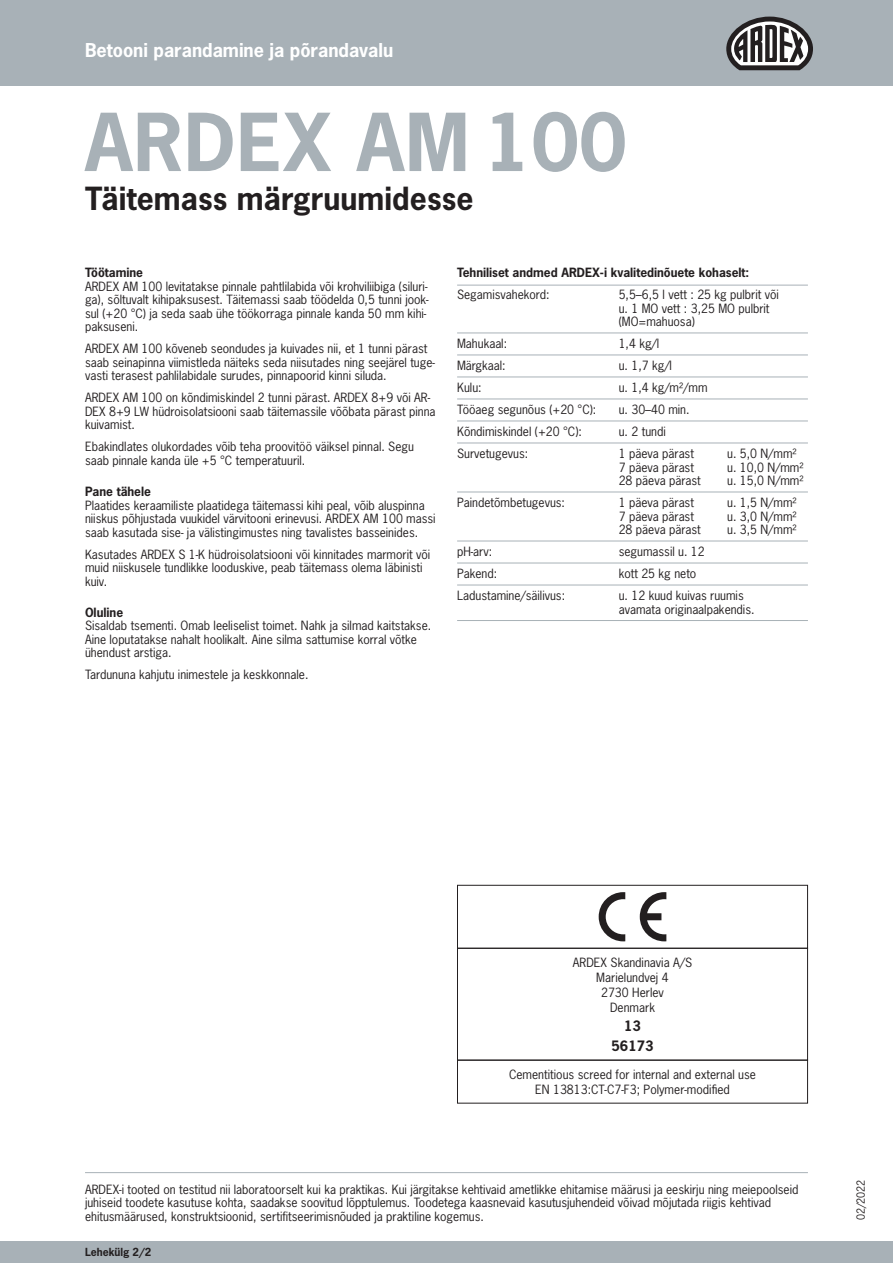
<style>
.page{position:relative;width:893px;height:1263px;background:#fff}
.page>*{position:absolute;margin:0;border:0;box-sizing:border-box;transform-origin:0 0}
.t1{font:700 75px "News Gothic Std";letter-spacing:.015em;color:#a8b1b7}
.t2{font:700 30px "News Gothic Std";letter-spacing:.005em;color:#231f20}
.t3{font:700 18px "News Gothic Std";color:#fff}
.t4{font:700 13.5px/19.2px "News Gothic Std";color:#231f20;text-align:center}
.t5{font:12px/13.5px "News Gothic Std";color:#231f20}
.t6{font:700 12px "News Gothic Std";color:#231f20}
.t7{font:700 10.5px "News Gothic Std";color:#231f20}
.t8{font:10.5px "News Gothic Std";color:#231f20}
</style>
<div class="page">
<hr style="left:85px;top:1172px;width:723px;height:1px;background:#a8b1b7">
<div style="left:0;top:1242px;width:893px;height:21px;background:#a8b1b7"></div>
<div style="left:0;top:0;width:893px;height:85px;background:#a8b1b7"></div>
<div style="left:457px;top:885px;width:351px;height:64px;border:1px solid #231f20"></div>
<div style="left:457px;top:948px;width:351px;height:112px;border:1px solid #231f20"></div>
<div style="left:457px;top:1060px;width:351px;height:43px;border:1px solid #231f20"></div>
<svg style="left:599px;top:892px;width:26px;height:49px"></svg>
<svg style="left:640px;top:892px;width:26px;height:49px"></svg>
<hr style="left:457px;top:285px;width:351px;height:1px;background:#a8b1b7">
<hr style="left:457px;top:333px;width:351px;height:1px;background:#a8b1b7">
<hr style="left:457px;top:355px;width:351px;height:1px;background:#a8b1b7">
<hr style="left:457px;top:377px;width:351px;height:1px;background:#a8b1b7">
<hr style="left:457px;top:399px;width:351px;height:1px;background:#a8b1b7">
<hr style="left:457px;top:421px;width:351px;height:1px;background:#a8b1b7">
<hr style="left:457px;top:443px;width:351px;height:1px;background:#a8b1b7">
<hr style="left:457px;top:492px;width:351px;height:1px;background:#a8b1b7">
<hr style="left:457px;top:541px;width:351px;height:1px;background:#a8b1b7">
<hr style="left:457px;top:563px;width:351px;height:1px;background:#a8b1b7">
<hr style="left:457px;top:585px;width:351px;height:1px;background:#a8b1b7">
<hr style="left:457px;top:620px;width:351px;height:1px;background:#a8b1b7">
<svg style="left:726px;top:17px;width:87px;height:53px"></svg>
<h3 class="t3" style="left:85px;top:38px;width:310px">Betooni parandamine ja põrandavalu</h3>
<h1 class="t1" style="left:85px;top:93px;width:543px">ARDEX AM 100</h1>
<h2 class="t2" style="left:85px;top:179px;width:390px">Täitemass märgruumidesse</h2>
<p class="t6" style="left:85px;top:265px;width:60px">Töötamine</p>
<p class="t5" style="left:85px;top:279px;width:345px">ARDEX AM 100 levitatakse pinnale pahtlilabida või krohviliibiga (siluri&shy;ga), sõltuvalt kihipaksusest. Täitemassi saab töödelda 0,5 tunni jook&shy;sul (+20 °C) ja seda saab ühe töökorraga pinnale kanda 50 mm kihi&shy;paksuseni.</p>
<p class="t5" style="left:85px;top:342px;width:351px">ARDEX AM 100 kõveneb seondudes ja kuivades nii, et 1 tunni pärast saab seinapinna viimistleda näiteks seda niisutades ning seejärel tuge&shy;vasti terasest pahlilabidale surudes, pinnapoorid kinni siluda.</p>
<p class="t5" style="left:85px;top:391px;width:352px">ARDEX AM 100 on kõndimiskindel 2 tunni pärast. ARDEX 8+9 või AR-<br>DEX 8+9 LW hüdroisolatsiooni saab täitemassile võõbata pärast pinna kuivamist.</p>
<p class="t5" style="left:85px;top:440px;width:330px">Ebakindlates olukordades võib teha proovitöö väiksel pinnal. Segu saab pinnale kanda üle +5 °C temperatuuril.</p>
<p class="t6" style="left:85px;top:484px;width:67px">Pane tähele</p>
<p class="t5" style="left:85px;top:498px;width:352px">Plaatides keraamiliste plaatidega täitemassi kihi peal, võib aluspinna niiskus põhjustada vuukidel värvitooni erinevusi. ARDEX AM 100 massi saab kasutada sise- ja välistingimustes ning tavalistes basseinides.</p>
<p class="t5" style="left:85px;top:547px;width:347px">Kasutades ARDEX S 1-K hüdroisolatsiooni või kinnitades marmorit või muid niiskusele tundlikke looduskive, peab täitemass olema läbinisti kuiv.</p>
<p class="t6" style="left:85px;top:604px;width:40px">Oluline</p>
<p class="t5" style="left:85px;top:619px;width:348px">Sisaldab tsementi. Omab leeliselist toimet. Nahk ja silmad kaitstakse.<br>Aine loputatakse nahalt hoolikalt. Aine silma sattumise korral võtke ühendust arstiga.</p>
<p class="t5" style="left:85px;top:668px;width:225px">Tardununa kahjutu inimestele ja keskkonnale.</p>
<p class="t6" style="left:457px;top:265px;width:294px">Tehniliset andmed ARDEX-i kvalitedinõuete kohaselt:</p>
<p class="t5" style="left:457px;top:288px;width:94px">Segamisvahekord:</p>
<p class="t5" style="left:619px;top:288px;width:162px">5,5–6,5 l vett : 25 kg pulbrit või u. 1 MO vett : 3,25 MO pulbrit (MO=mahuosa)</p>
<p class="t5" style="left:457px;top:337px;width:52px">Mahukaal:</p>
<p class="t5" style="left:619px;top:337px;width:42px">1,4 kg/l</p>
<p class="t5" style="left:457px;top:359px;width:50px">Märgkaal:</p>
<p class="t5" style="left:619px;top:359px;width:55px">u. 1,7 kg/l</p>
<p class="t5" style="left:457px;top:381px;width:26px">Kulu:</p>
<p class="t5" style="left:619px;top:381px;width:90px">u. 1,4 kg/m²/mm</p>
<p class="t5" style="left:457px;top:403px;width:141px">Tööaeg segunõus (+20 °C):</p>
<p class="t5" style="left:619px;top:403px;width:72px">u. 30–40 min.</p>
<p class="t5" style="left:457px;top:425px;width:126px">Kõndimiskindel (+20 °C):</p>
<p class="t5" style="left:619px;top:425px;width:49px">u. 2 tundi</p>
<p class="t5" style="left:457px;top:447px;width:73px">Survetugevus:</p>
<p class="t5" style="left:619px;top:447px;width:77px">1 päeva pärast</p>
<p class="t5" style="left:727px;top:447px;width:71px">u. 5,0 N/mm²</p>
<p class="t5" style="left:619px;top:460px;width:77px">7 päeva pärast</p>
<p class="t5" style="left:727px;top:460px;width:78px">u. 10,0 N/mm²</p>
<p class="t5" style="left:619px;top:474px;width:84px">28 päeva pärast</p>
<p class="t5" style="left:727px;top:474px;width:78px">u. 15,0 N/mm²</p>
<p class="t5" style="left:457px;top:496px;width:109px">Paindetõmbetugevus:</p>
<p class="t5" style="left:619px;top:496px;width:77px">1 päeva pärast</p>
<p class="t5" style="left:727px;top:496px;width:71px">u. 1,5 N/mm²</p>
<p class="t5" style="left:619px;top:509px;width:77px">7 päeva pärast</p>
<p class="t5" style="left:727px;top:509px;width:71px">u. 3,0 N/mm²</p>
<p class="t5" style="left:619px;top:523px;width:84px">28 päeva pärast</p>
<p class="t5" style="left:727px;top:523px;width:71px">u. 3,5 N/mm²</p>
<p class="t5" style="left:457px;top:545px;width:37px">pH-arv:</p>
<p class="t5" style="left:619px;top:545px;width:88px">segumassil u. 12</p>
<p class="t5" style="left:457px;top:567px;width:42px">Pakend:</p>
<p class="t5" style="left:619px;top:567px;width:79px">kott 25 kg neto</p>
<p class="t5" style="left:457px;top:589px;width:109px">Ladustamine/säilivus:</p>
<p class="t5" style="left:619px;top:589px;width:137px">u. 12 kuud kuivas ruumis avamata originaalpakendis.</p>
<p class="t5" style="left:573px;top:955px;width:121px;line-height:15px;text-align:center">ARDEX Skandinavia A/S<br>Marielundvej 4<br>2730 Herlev<br>Denmark</p>
<p class="t4" style="left:611px;top:1016px;width:43px">13<br>56173</p>
<p class="t5" style="left:509px;top:1067px;width:249px;line-height:15px;text-align:center">Cementitious screed for internal and external use<br>EN 13813:CT-C7-F3; Polymer-modified</p>
<p class="t5" style="left:85px;top:1182px;width:715px">ARDEX-i tooted on testitud nii laboratoorselt kui ka praktikas. Kui järgitakse kehtivaid ametlikke ehitamise määrusi ja eeskirju ning meiepoolseid juhiseid toodete kasutuse kohta, saadakse soovitud lõpptulemus. Toodetega kaasnevaid kasutusjuhendeid võivad mõjutada riigis kehtivad ehitusmäärused, konstruktsioonid, sertifitseerimisnõuded ja praktiline kogemus.</p>
<p class="t8" style="left:854px;top:1220px;width:42px;rotate:-90deg">02/2022</p>
<p class="t7" style="left:85px;top:1245px;width:68px">Lehekülg 2/2</p>
</div>
